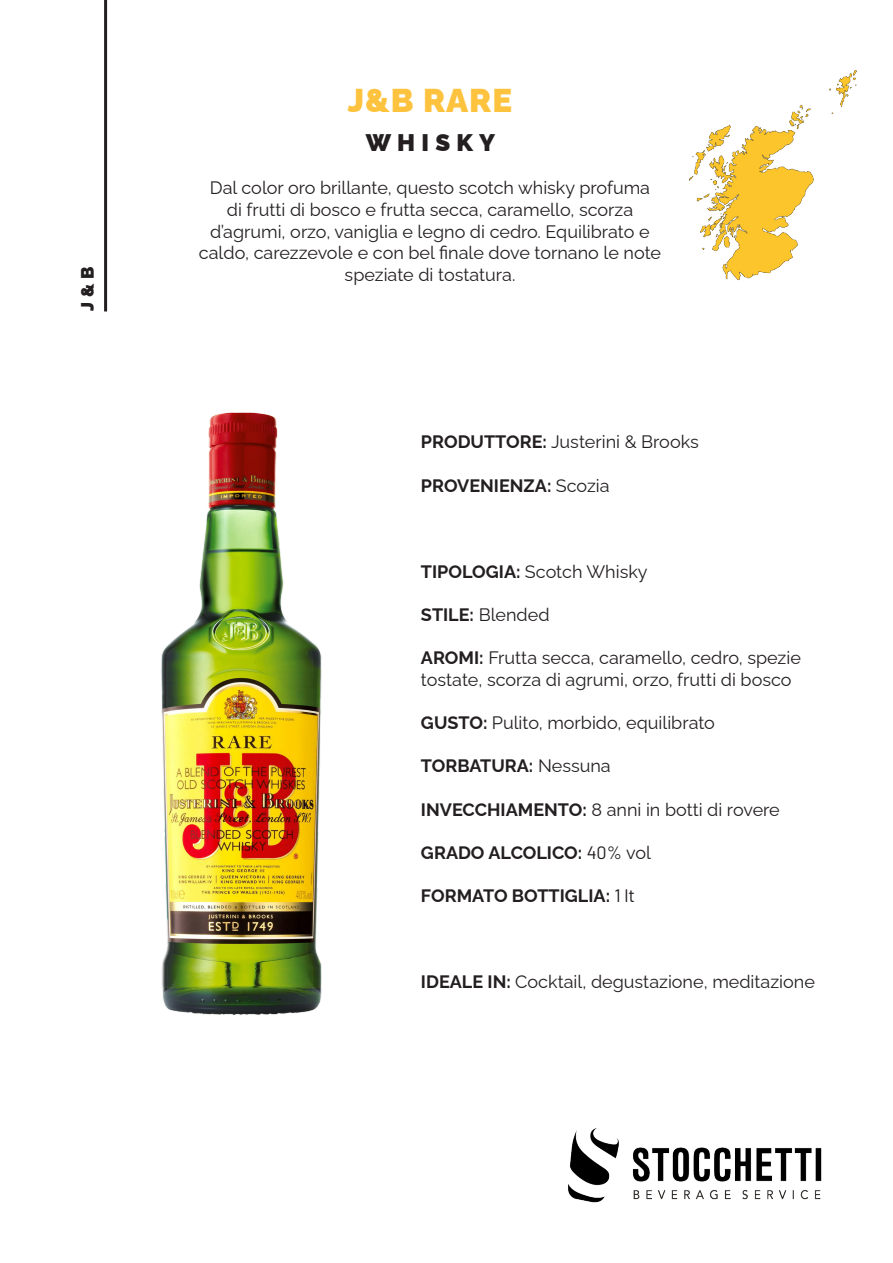
<style>
.page{position:relative;width:893px;height:1263px;background:#fff}
.page>*{position:absolute;margin:0;border:0;box-sizing:border-box;transform-origin:0 0}
.t1{font:900 33px "Raleway";color:#fec33e}
.t2{font:900 24px "Raleway";letter-spacing:.26em;color:#231f20}
.t3{font:18px/21.6px "Raleway";color:#231f20}
.t4{font:700 18px "Raleway";color:#231f20}
.t5{font:900 18px "Raleway";color:#231f20}
.s1{font-weight:700}
.s2{font-weight:400}
.s3{font-family:"Barlow";font-weight:400}
</style>
<div class="page">
<img style="left:568px;top:1128px;width:254px;height:75px">
<img style="left:161px;top:412px;width:161px;height:603px">
<img style="left:689px;top:70px;width:168px;height:211px">
<hr style="left:104px;top:0;width:3px;height:311px;background:#231f20">
<p class="t5" style="left:73px;top:311px;width:46px;rotate:-90deg">J&amp;B</p>
<p class="t1" style="left:348px;top:74px;width:166px">J&amp;B RARE</p>
<p class="t2" style="left:366px;top:124px;width:131px">WHISKY</p>
<p class="t3" style="left:199px;top:175px;width:464px;text-align:center">Dal color oro brillante, questo scotch whisky profuma<br>di frutti di bosco e frutta secca, caramello, scorza d’agrumi, orzo, vaniglia e legno di cedro. Equilibrato e caldo, carezzevole e con bel finale dove tornano le note speziate di tostatura.</p>
<p class="t3" style="left:421px;top:429px;width:279px"><span class="s1">PRODUTTORE:</span> Justerini &amp; Brooks</p>
<p class="t4" style="left:421px;top:471px;width:190px">PROVENIENZA: <span class="s2">Scozia</span></p>
<p class="t3" style="left:421px;top:559px;width:228px"><span class="s1">TIPOLOGIA:</span> Scotch Whisky</p>
<p class="t3" style="left:421px;top:602px;width:130px"><span class="s1">STILE:</span> Blended</p>
<p class="t3" style="left:421px;top:645px;width:381px"><span class="s1">AROMI:</span> Frutta secca, caramello, cedro, spezie tostate, scorza di agrumi, orzo, frutti di bosco</p>
<p class="t3" style="left:421px;top:710px;width:295px"><span class="s1">GUSTO:</span> Pulito, morbido, equilibrato</p>
<p class="t4" style="left:421px;top:752px;width:191px">TORBATURA: <span class="s2">Nessuna</span></p>
<p class="t3" style="left:421px;top:796px;width:360px"><span class="s1">INVECCHIAMENTO:</span> 8 anni in botti di rovere</p>
<p class="t4" style="left:421px;top:838px;width:232px">GRADO ALCOLICO: <span class="s3">40%</span> <span class="s2">vol</span></p>
<p class="t4" style="left:421px;top:881px;width:216px">FORMATO BOTTIGLIA: <span class="s3">1 lt</span></p>
<p class="t3" style="left:421px;top:969px;width:395px"><span class="s1">IDEALE IN:</span> Cocktail, degustazione, meditazione</p>
</div>
